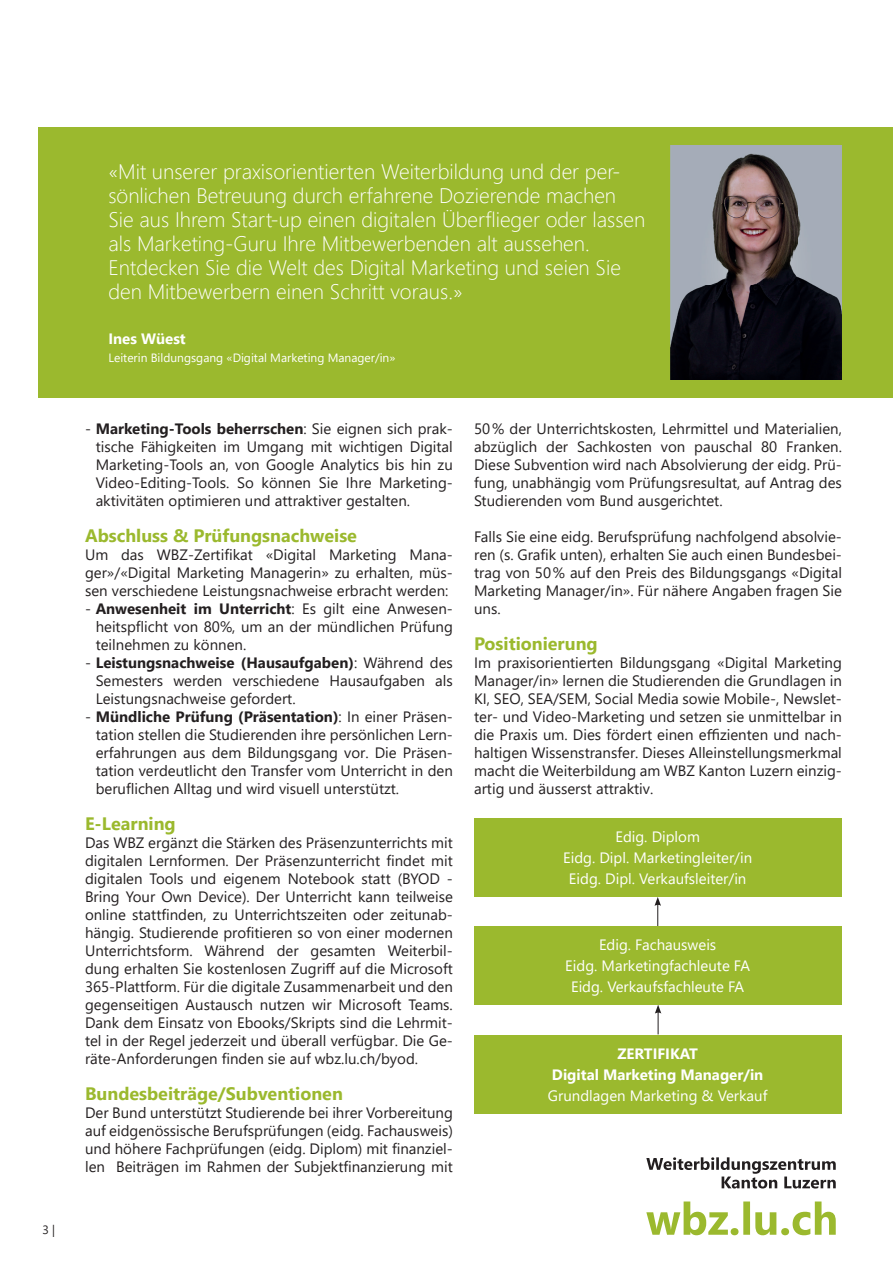
<style>
.page{position:relative;width:893px;height:1263px;background:#fff}
.page>*{position:absolute;margin:0;border:0;box-sizing:border-box;transform-origin:0 0}
.t1{font:300 21px/24px "Segoe UI";color:#fff}
.t2{font:700 18px "Segoe UI";color:#9bb92e}
.t3{font:15px/18px "Segoe UI";color:#231f20;text-align:justify}
.t4{font:15px/21px "Segoe UI";color:#fff;text-align:center}
.t5{font:700 15px/21px "Segoe UI";color:#fff;text-align:center}
.t6{font:12px "Segoe UI";color:#fff}
.t7{font:12px "Segoe UI";color:#231f20}
.s1{font-weight:700}
</style>
<div class="page">
<svg style="left:646px;top:1157px;width:190px;height:31px"></svg>
<svg style="left:646px;top:1201px;width:190px;height:34px"></svg>
<div style="left:474px;top:1035px;width:368px;height:78px;background:#9bb92e"></div>
<svg style="left:655px;top:1005px;width:6px;height:29px"></svg>
<svg style="left:654px;top:897px;width:7px;height:30px"></svg>
<div style="left:474px;top:927px;width:368px;height:78px;background:#9bb92e"></div>
<div style="left:474px;top:818px;width:368px;height:79px;background:#9bb92e"></div>
<div style="left:38px;top:128px;width:855px;height:270px;background:#9bb92e"></div>
<img style="left:671px;top:146px;width:171px;height:234px">
<p class="t7" style="left:43px;top:1218px;width:14px">3 |</p>
<p class="t1" style="left:108px;top:157px;width:538px">«Mit unserer praxisorientierten Weiterbildung und der per&shy;sönlichen Betreuung durch erfahrene Dozierende machen Sie aus Ihrem Start-up einen digitalen Überflieger oder lassen als Marketing-Guru Ihre Mitbewerbenden alt aussehen.<br>Entdecken Sie die Welt des Digital Marketing und seien Sie den Mitbewerbern einen Schritt voraus.»</p>
<p class="t5" style="left:108px;top:327px;width:79px">Ines Wüest</p>
<p class="t6" style="left:108px;top:346px;width:289px">Leiterin Bildungsgang «Digital Marketing Manager/in»</p>
<p class="t3" style="left:96px;top:418px;width:359px;text-indent:-11px">- <span class="s1">Marketing-Tools beherrschen</span>: Sie eignen sich prak&shy;tische Fähigkeiten im Umgang mit wichtigen Digital Marketing-Tools an, von Google Analytics bis hin zu Video-Editing-Tools. So können Sie Ihre Marketing&shy;aktivitäten optimieren und attraktiver gestalten.</p>
<p class="t2" style="left:85px;top:518px;width:273px">Abschluss &amp; Prüfungsnachweise</p>
<p class="t3" style="left:85px;top:544px;width:369px">Um das WBZ-Zertifikat «Digital Marketing Mana&shy;ger»/«Digital Marketing Managerin» zu erhalten, müs&shy;sen verschiedene Leistungsnachweise erbracht werden:</p>
<p class="t3" style="left:96px;top:598px;width:359px;text-indent:-11px">- <span class="s1">Anwesenheit im Unterricht</span>: Es gilt eine Anwesen&shy;heitspflicht von 80%, um an der mündlichen Prüfung teilnehmen zu können.</p>
<p class="t3" style="left:96px;top:652px;width:359px;text-indent:-11px">- <span class="s1">Leistungsnachweise (Hausaufgaben)</span>: Während des Semesters werden verschiedene Hausaufgaben als Leistungsnachweise gefordert.</p>
<p class="t3" style="left:96px;top:706px;width:359px;text-indent:-11px">- <span class="s1">Mündliche Prüfung (Präsentation)</span>: In einer Präsen&shy;tation stellen die Studierenden ihre persönlichen Lern&shy;erfahrungen aus dem Bildungsgang vor. Die Präsen&shy;tation verdeutlicht den Transfer vom Unterricht in den beruflichen Alltag und wird visuell unterstützt.</p>
<p class="t2" style="left:85px;top:806px;width:92px">E-Learning</p>
<p class="t3" style="left:85px;top:832px;width:369px">Das WBZ ergänzt die Stärken des Präsenzunterrichts mit digitalen Lernformen. Der Präsenzunterricht findet mit digitalen Tools und eigenem Notebook statt (BYOD - Bring Your Own Device). Der Unterricht kann teilweise online stattfinden, zu Unterrichtszeiten oder zeitunab&shy;hängig. Studierende profitieren so von einer modernen Unterrichtsform. Während der gesamten Weiterbil&shy;dung erhalten Sie kostenlosen Zugriff auf die Microsoft 365-Plattform. Für die digitale Zusammenarbeit und den gegenseitigen Austausch nutzen wir Microsoft Teams.<br>Dank dem Einsatz von Ebooks/Skripts sind die Lehrmit&shy;tel in der Regel jederzeit und überall verfügbar. Die Ge&shy;räte-Anforderungen finden sie auf wbz.lu.ch/byod.</p>
<p class="t2" style="left:85px;top:1076px;width:259px">Bundesbeiträge/Subventionen</p>
<p class="t3" style="left:85px;top:1102px;width:369px">Der Bund unterstützt Studierende bei ihrer Vorbereitung auf eidgenössische Berufsprüfungen (eidg. Fachausweis) und höhere Fachprüfungen (eidg. Diplom) mit finanziel&shy;len Beiträgen im Rahmen der Subjektfinanzierung mit</p>
<p class="t3" style="left:474px;top:418px;width:369px">50 % der Unterrichtskosten, Lehrmittel und Materialien, abzüglich der Sachkosten von pauschal 80 Franken.<br>Diese Subvention wird nach Absolvierung der eidg. Prü&shy;fung, unabhängig vom Prüfungsresultat, auf Antrag des Studierenden vom Bund ausgerichtet.</p>
<p class="t3" style="left:474px;top:526px;width:369px">Falls Sie eine eidg. Berufsprüfung nachfolgend absolvie&shy;ren (s. Grafik unten), erhalten Sie auch einen Bundesbei&shy;trag von 50 % auf den Preis des Bildungsgangs «Digital Marketing Manager/in». Für nähere Angaben fragen Sie uns.</p>
<p class="t2" style="left:474px;top:626px;width:125px">Positionierung</p>
<p class="t3" style="left:474px;top:652px;width:369px">Im praxisorientierten Bildungsgang «Digital Marketing Manager/in» lernen die Studierenden die Grundlagen in KI, SEO, SEA/SEM, Social Media sowie Mobile-, Newslet&shy;ter- und Video-Marketing und setzen sie unmittelbar in die Praxis um. Dies fördert einen effizienten und nach&shy;haltigen Wissenstransfer. Dieses Alleinstellungsmerkmal macht die Weiterbildung am WBZ Kanton Luzern einzig&shy;artig und äusserst attraktiv.</p>
<p class="t4" style="left:563px;top:825px;width:191px">Edig. Diplom<br>Eidg. Dipl. Marketingleiter/in<br>Eidg. Dipl. Verkaufsleiter/in</p>
<p class="t4" style="left:565px;top:933px;width:186px">Edig. Fachausweis<br>Eidg. Marketingfachleute FA<br>Eidg. Verkaufsfachleute FA</p>
<p class="t5" style="left:552px;top:1042px;width:213px">ZERTIFIKAT<br>Digital Marketing Manager/in</p>
<p class="t4" style="left:548px;top:1084px;width:221px">Grundlagen Marketing &amp; Verkauf</p>
</div>
